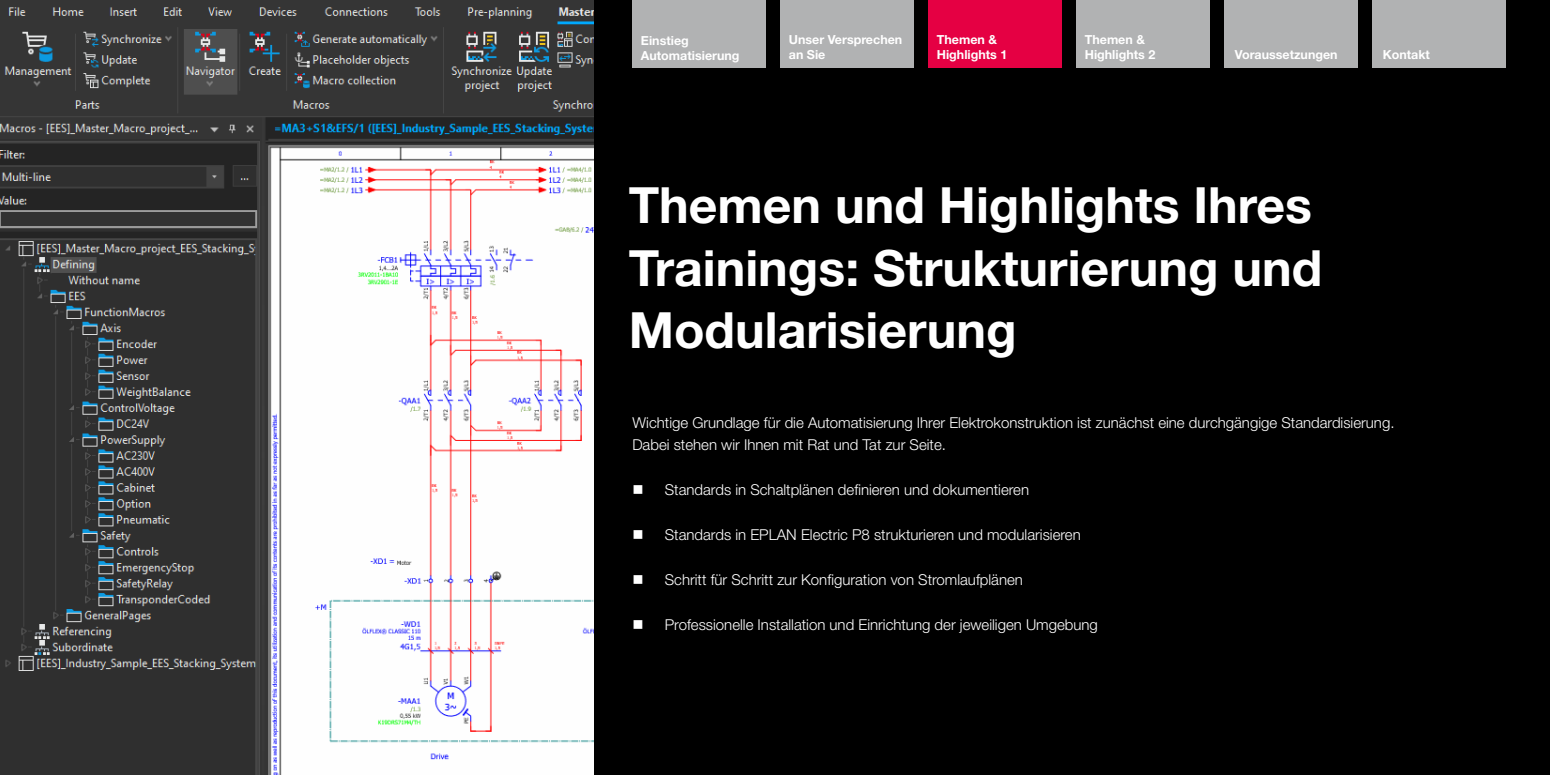
<style>
.page{position:relative;width:1550px;height:775px;background:#000}
.page>*{position:absolute;margin:0;border:0;box-sizing:border-box;transform-origin:0 0}
.t1{font:700 50px/62.5px "Helvetica Neue LT Pro";color:#fff}
.t2{font:300 15px/22.5px "Helvetica Neue LT Pro";color:#fff}
.t3{font:700 12.5px/15px "Helvetica Neue LT Pro";color:#fff}
</style>
<div class="page">
<img style="left:0;top:0;width:594px;height:775px">
<div style="left:632px;top:0;width:134px;height:68px;background:#b1b2b3"></div>
<div style="left:780px;top:0;width:134px;height:68px;background:#b1b2b3"></div>
<div style="left:928px;top:0;width:134px;height:68px;background:#e50043"></div>
<div style="left:1224px;top:0;width:134px;height:68px;background:#b1b2b3"></div>
<div style="left:1076px;top:0;width:134px;height:68px;background:#b1b2b3"></div>
<div style="left:1372px;top:0;width:134px;height:68px;background:#b1b2b3"></div>
<p class="t3" style="left:641px;top:33px;width:100px">Einstieg<br>Automatisierung</p>
<p class="t3" style="left:789px;top:32px;width:115px">Unser Versprechen an Sie</p>
<p class="t3" style="left:937px;top:32px;width:72px">Themen &amp;<br>Highlights 1</p>
<p class="t3" style="left:1085px;top:32px;width:72px">Themen &amp;<br>Highlights 2</p>
<p class="t3" style="left:1235px;top:47px;width:104px">Voraussetzungen</p>
<p class="t3" style="left:1383px;top:47px;width:49px">Kontakt</p>
<h1 class="t1" style="left:629px;top:173px;width:695px">Themen und Highlights Ihres<br>Trainings: Strukturierung und<br>Modularisierung</h1>
<p class="t2" style="left:632px;top:411px;width:764px">Wichtige Grundlage für die Automatisierung Ihrer Elektrokonstruktion ist zunächst eine durchgängige Standardisierung.<br>Dabei stehen wir Ihnen mit Rat und Tat zur Seite.</p>
<p class="t2" style="left:632px;top:478px;width:398px">■ Standards in Schaltplänen definieren und dokumentieren</p>
<p class="t2" style="left:632px;top:523px;width:450px">■ Standards in EPLAN Electric P8 strukturieren und modularisieren</p>
<p class="t2" style="left:632px;top:568px;width:392px">■ Schritt für Schritt zur Konfiguration von Stromlaufplänen</p>
<p class="t2" style="left:632px;top:613px;width:467px">■ Professionelle Installation und Einrichtung der jeweiligen Umgebung</p>
</div>
